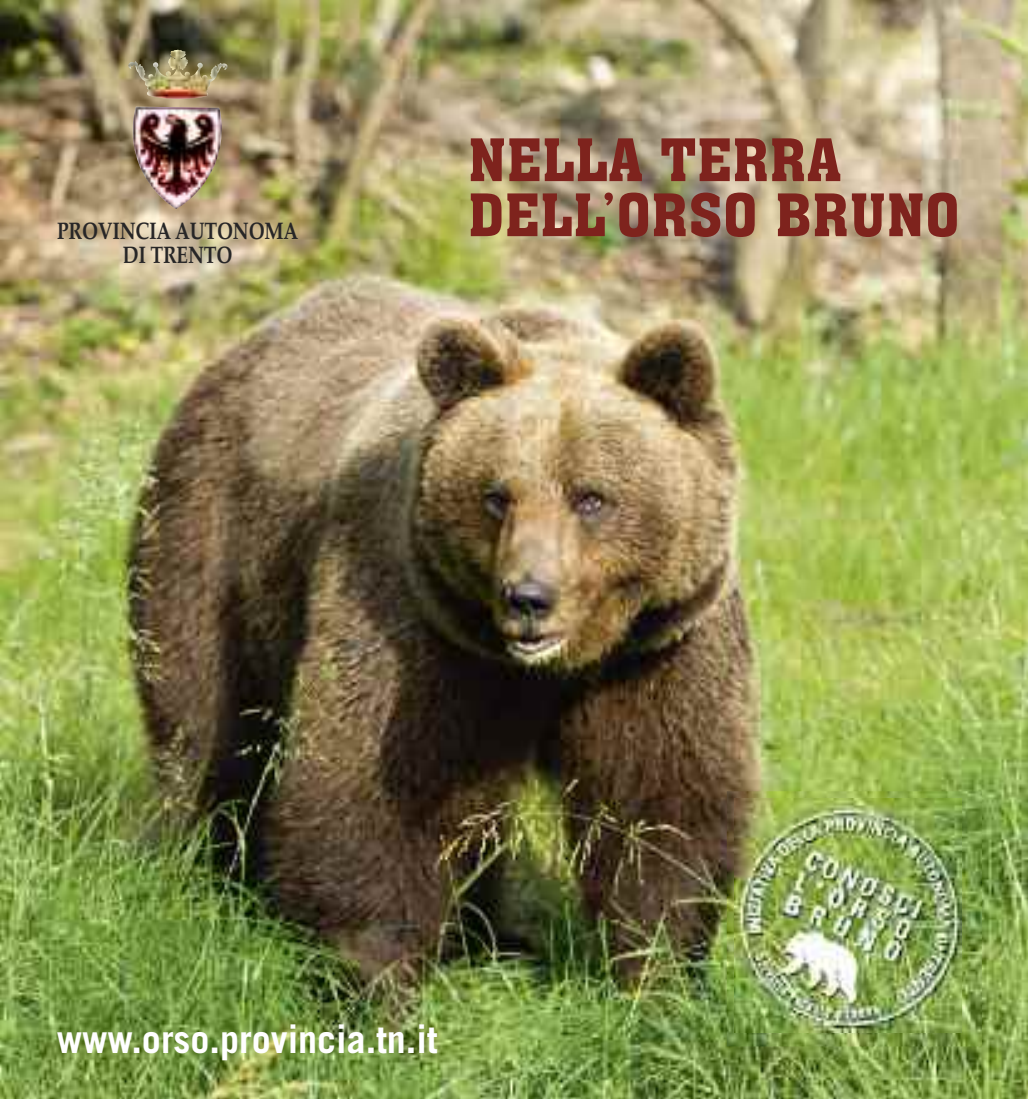
<style>
.page{position:relative;width:1028px;height:1099px;background:#fff}
.page>*{position:absolute;margin:0;border:0;box-sizing:border-box;transform-origin:0 0}
.t1{font:57.5px/55px "Aachen BT";color:#7e231d}
.t2{font:700 38px "Trade Gothic";color:#fff}
.t3{font:700 24px/24px "Palatino";letter-spacing:-.01em;color:#272627;text-align:center;scale:.8 1}
</style>
<div class="page">
<img style="left:0;top:0;width:1028px;height:1098px">
<img style="left:128px;top:50px;width:60px;height:46px">
<img style="left:726px;top:791px;width:255px;height:255px">
<img style="left:734px;top:798px;width:227px;height:234px">
<p class="t3" style="left:57px;top:219px;width:303px">PROVINCIA AUTONOMA<br>DI TRENTO</p>
<h1 class="t1" style="left:468px;top:138px;width:493px">NELLA TERRA<br>DELL’ORSO BRUNO</h1>
<h2 class="t2" style="left:57px;top:1025px;width:382px">www.orso.provincia.tn.it</h2>
</div>
